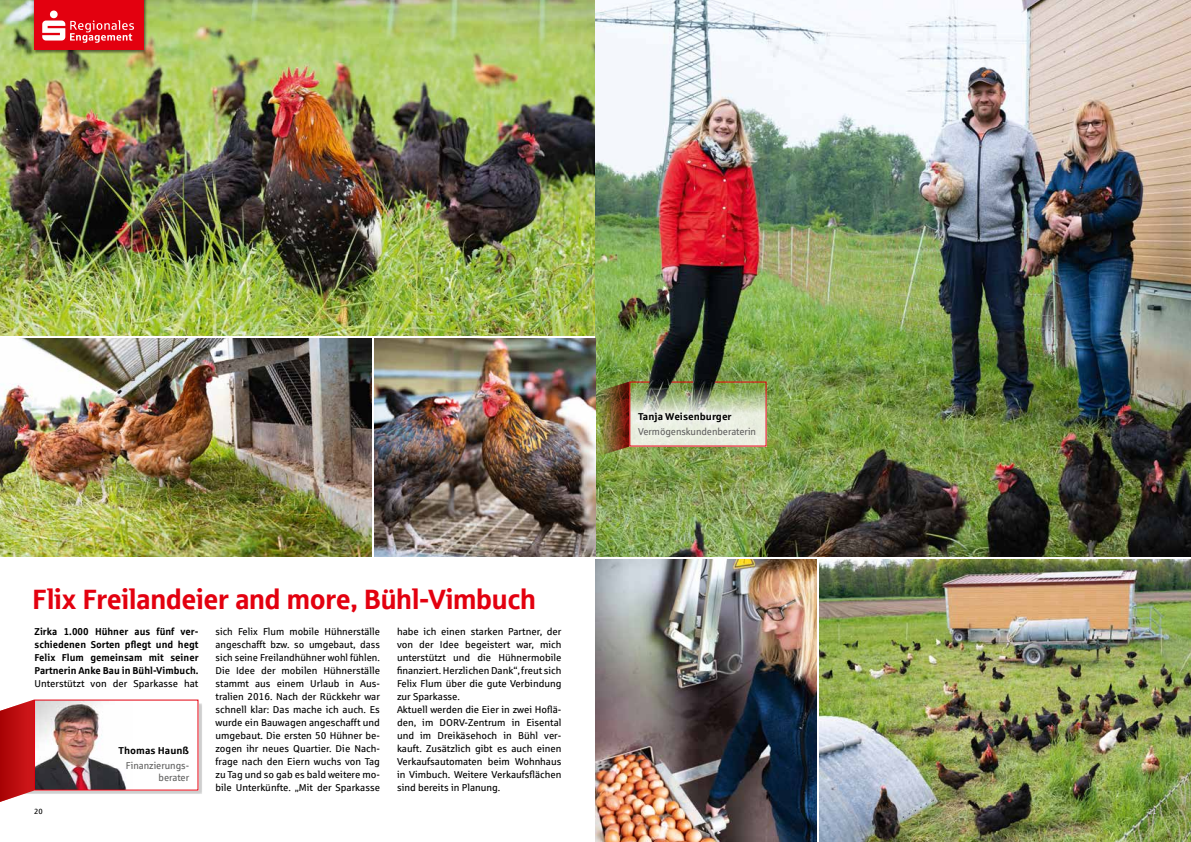
<style>
.page{position:relative;width:1191px;height:842px;background:#fff}
.page>*{position:absolute;margin:0;border:0;box-sizing:border-box;transform-origin:0 0}
.t1{font:28px "Sparkasse Head";letter-spacing:.01em;color:#e3000f}
.t2{font:10px/13px "Sparkasse Rg";color:#000}
.t3{font:10px/13px "Sparkasse Rg";color:#000;text-align:justify;scale:.96 1}
.t4{font:700 10px/13px "Sparkasse Rg";color:#000;text-align:justify;scale:.96 1}
.t5{font:10px/11.9px "Sparkasse Rg";letter-spacing:-.005em;color:#636362;text-align:right;scale:.95 1}
.t6{font:700 10px "Sparkasse Rg";color:#000}
.t7{font:7.5px "Sparkasse Rg";color:#000}
.t8{font:7.5px "Sparkasse Rg";color:#fff}
</style>
<div class="page">
<img style="left:0;top:0;width:595px;height:336px">
<img style="left:595px;top:0;width:596px;height:557px">
<img style="left:819px;top:560px;width:372px;height:282px">
<img style="left:595px;top:560px;width:221px;height:282px">
<img style="left:374px;top:339px;width:221px;height:218px">
<img style="left:0;top:339px;width:371px;height:218px">
<div style="left:29px;top:0;width:119px;height:55px;background:#000;opacity:.3"></div>
<div style="left:34px;top:0;width:109px;height:50px;background:#e3000f"></div>
<svg style="left:42px;top:11px;width:92px;height:32px"></svg>
<svg style="left:0;top:699px;width:202px;height:103px"></svg>
<img style="left:36px;top:701px;width:96px;height:87px">
<img style="left:631px;top:384px;width:133px;height:61px">
<div style="left:629px;top:382px;width:137px;height:65px;border:1px solid #e3000f"></div>
<img style="left:595px;top:382px;width:34px;height:75px">
<img style="left:630px;top:374px;width:114px;height:10px">
<div style="left:637px;top:412px;width:127px;height:34px;background:#e9eede"></div>
<div style="left:631px;top:406px;width:132px;height:38px;background:#fff;opacity:.75"></div>
<h1 class="t1" style="left:33px;top:581px;width:504px">Flix Freilandeier and more, Bühl-Vimbuch</h1>
<p class="t4" style="left:35px;top:624px;width:172px">Zirka 1.000 Hühner aus fünf ver&shy;schiedenen Sorten pflegt und hegt Felix Flum gemeinsam mit seiner Partnerin Anke Bau in Bühl-Vimbuch.</p>
<p class="t2" style="left:35px;top:676px;width:165px">Unterstützt von der Sparkasse hat</p>
<p class="t3" style="left:215px;top:624px;width:173px">sich Felix Flum mobile Hühnerställe angeschafft bzw. so umgebaut, dass sich seine Freilandhühner wohl fühlen.<br>Die Idee der mobilen Hühnerställe stammt aus einem Urlaub in Aus&shy;tralien 2016. Nach der Rückkehr war schnell klar: Das mache ich auch. Es wurde ein Bauwagen angeschafft und umgebaut. Die ersten 50 Hühner be&shy;zogen ihr neues Quartier. Die Nach&shy;frage nach den Eiern wuchs von Tag zu Tag und so gab es bald weitere mo&shy;bile Unterkünfte. „Mit der Sparkasse</p>
<p class="t2" style="left:397px;top:624px;width:166px">habe ich einen starken Partner, der von der Idee begeistert war, mich unterstützt und die Hühnermobile finanziert. Herzlichen Dank“, freut sich Felix Flum über die gute Verbindung zur Sparkasse.<br>Aktuell werden die Eier in zwei Hoflä&shy;den, im DORV-Zentrum in Eisental und im Dreikäsehoch in Bühl ver&shy;kauft. Zusätzlich gibt es auch einen Verkaufsautomaten beim Wohnhaus in Vimbuch. Weitere Verkaufsflächen sind bereits in Planung.</p>
<p class="t6" style="left:119px;top:744px;width:72px">Thomas Haunß</p>
<p class="t5" style="left:126px;top:759px;width:68px">Finanzierungs&shy;berater</p>
<p class="t7" style="left:34px;top:806px;width:10px">20</p>
<p class="t6" style="left:638px;top:410px;width:95px">Tanja Weisenburger</p>
<p class="t5" style="left:638px;top:425px;width:126px">Vermögenskundenberaterin</p>
<p class="t8" style="left:1148px;top:806px;width:10px">21</p>
</div>
